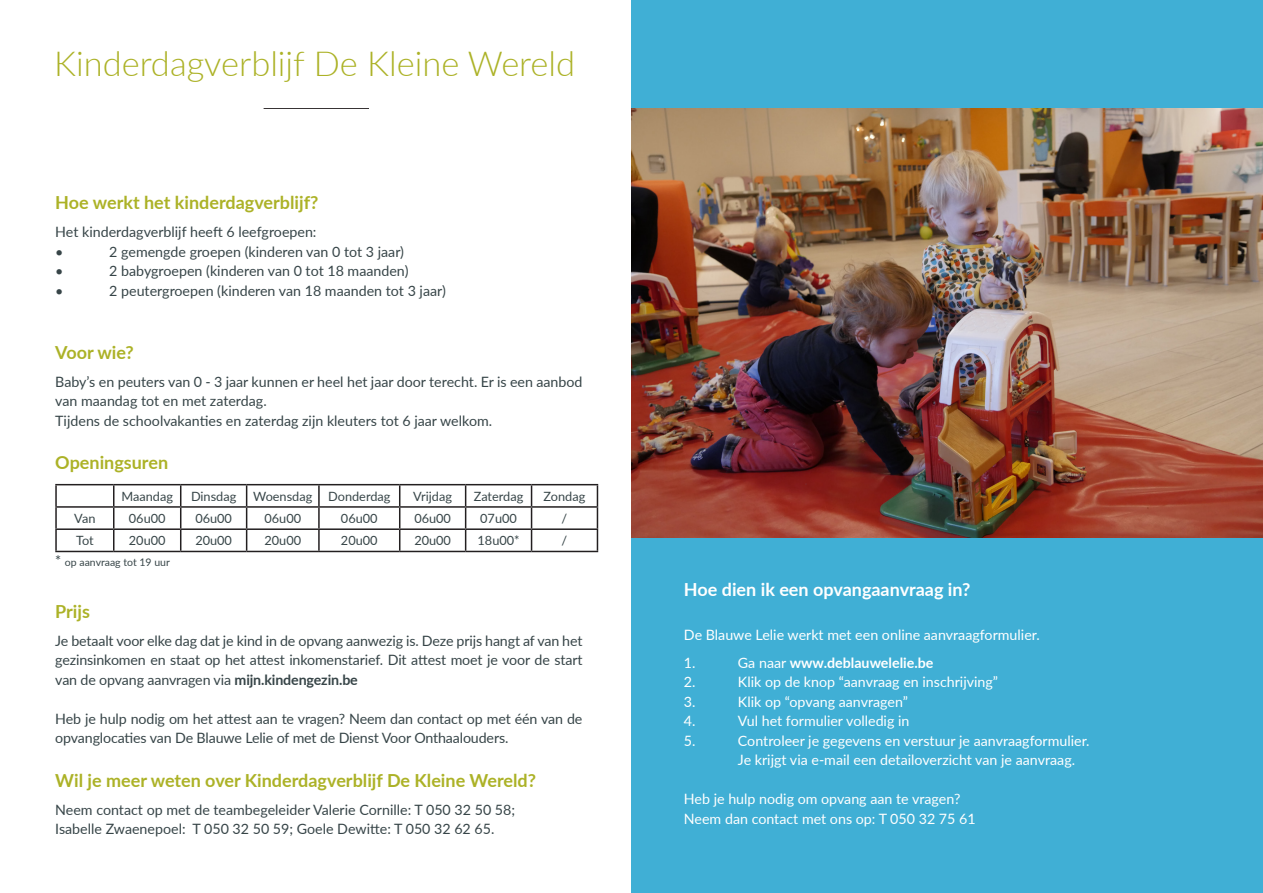
<style>
.page{position:relative;width:1263px;height:893px;background:#fff}
.page>*{position:absolute;margin:0;border:0;box-sizing:border-box;transform-origin:0 0}
.Titel_2{font:300 34.5px "Lato";color:#acb227}
.Titel_Body{font:700 18px "Lato";color:#acb227}
.Titel_Body_wit{font:700 18px "Lato";color:#fff}
.bodytext{font:14.25px/19.5px "Lato";color:#374548}
.Bodytekst_wit{font:14.25px "Lato";color:#fff}
.Titel_Body_wit-2{font:14.25px/19.5px "Lato";color:#fff}
.Bodytekst_wit-2{font:700 14.25px "Lato";color:#fff}
.Info_onder_regular_g{font:12.75px "Lato";color:#374548}
.Titel_Body-2{font:10.5px "Lato";color:#374548}
.s1{font-size:14.25px}
.s2{font-weight:700}
.s3{font-weight:400}
</style>
<div class="page">
<div style="left:631px;top:0;width:632px;height:893px;background:#40afd5"></div>
<img style="left:631px;top:108px;width:632px;height:430px">
<hr style="left:264px;top:108px;width:105px;height:1px;background:#231f20">
<hr style="left:55px;top:484px;width:59px;height:1px;background:#231f20">
<hr style="left:55px;top:485px;width:2px;height:21px;background:#231f20">
<hr style="left:114px;top:484px;width:67px;height:1px;background:#231f20">
<hr style="left:181px;top:484px;width:66px;height:1px;background:#231f20">
<hr style="left:247px;top:484px;width:72px;height:1px;background:#231f20">
<hr style="left:319px;top:484px;width:81px;height:1px;background:#231f20">
<hr style="left:318px;top:485px;width:2px;height:21px;background:#231f20">
<hr style="left:400px;top:484px;width:66px;height:1px;background:#231f20">
<hr style="left:466px;top:484px;width:65px;height:1px;background:#231f20">
<hr style="left:531px;top:484px;width:67px;height:1px;background:#231f20">
<hr style="left:55px;top:506px;width:59px;height:2px;background:#231f20">
<hr style="left:55px;top:508px;width:2px;height:20px;background:#231f20">
<hr style="left:114px;top:506px;width:67px;height:2px;background:#231f20">
<hr style="left:181px;top:506px;width:66px;height:2px;background:#231f20">
<hr style="left:247px;top:506px;width:72px;height:2px;background:#231f20">
<hr style="left:319px;top:506px;width:81px;height:2px;background:#231f20">
<hr style="left:318px;top:508px;width:2px;height:20px;background:#231f20">
<hr style="left:400px;top:506px;width:66px;height:2px;background:#231f20">
<hr style="left:466px;top:506px;width:65px;height:2px;background:#231f20">
<hr style="left:531px;top:506px;width:67px;height:2px;background:#231f20">
<hr style="left:55px;top:528px;width:59px;height:2px;background:#231f20">
<hr style="left:55px;top:530px;width:2px;height:21px;background:#231f20">
<hr style="left:114px;top:528px;width:67px;height:2px;background:#231f20">
<svg style="left:113px;top:485px;width:1px;height:66px"></svg>
<hr style="left:181px;top:528px;width:66px;height:2px;background:#231f20">
<svg style="left:180px;top:485px;width:1px;height:66px"></svg>
<hr style="left:247px;top:528px;width:72px;height:2px;background:#231f20">
<svg style="left:246px;top:485px;width:1px;height:66px"></svg>
<hr style="left:319px;top:528px;width:81px;height:2px;background:#231f20">
<hr style="left:318px;top:530px;width:2px;height:21px;background:#231f20">
<hr style="left:400px;top:528px;width:66px;height:2px;background:#231f20">
<svg style="left:399px;top:485px;width:1px;height:66px"></svg>
<hr style="left:466px;top:528px;width:65px;height:2px;background:#231f20">
<svg style="left:465px;top:485px;width:1px;height:66px"></svg>
<hr style="left:531px;top:528px;width:67px;height:2px;background:#231f20">
<svg style="left:531px;top:485px;width:1px;height:66px"></svg>
<svg style="left:597px;top:485px;width:1px;height:66px"></svg>
<hr style="left:55px;top:551px;width:59px;height:1px;background:#231f20">
<hr style="left:114px;top:551px;width:67px;height:1px;background:#231f20">
<hr style="left:181px;top:551px;width:66px;height:1px;background:#231f20">
<hr style="left:247px;top:551px;width:72px;height:1px;background:#231f20">
<hr style="left:319px;top:551px;width:81px;height:1px;background:#231f20">
<hr style="left:400px;top:551px;width:66px;height:1px;background:#231f20">
<hr style="left:466px;top:551px;width:65px;height:1px;background:#231f20">
<hr style="left:531px;top:551px;width:67px;height:1px;background:#231f20">
<p class="Titel_2" style="left:54px;top:39px;width:522px">Kinderdagverblijf De Kleine Wereld</p>
<p class="Titel_Body" style="left:55px;top:190px;width:265px">Hoe werkt het kinderdagverblijf?</p>
<p class="bodytext" style="left:55px;top:222px;width:263px">Het kinderdagverblijf heeft 6 leefgroepen:</p>
<p class="bodytext" style="left:55px;top:241px;width:10px">•</p>
<p class="bodytext" style="left:109px;top:241px;width:296px">2 gemengde groepen (kinderen van 0 tot 3 jaar)</p>
<p class="bodytext" style="left:55px;top:261px;width:10px">•</p>
<p class="bodytext" style="left:109px;top:261px;width:301px">2 babygroepen (kinderen van 0 tot 18 maanden)</p>
<p class="bodytext" style="left:55px;top:280px;width:10px">•</p>
<p class="bodytext" style="left:109px;top:280px;width:338px">2 peutergroepen (kinderen van 18 maanden tot 3 jaar)</p>
<p class="Titel_Body" style="left:55px;top:339px;width:80px">Voor wie?</p>
<p class="bodytext" style="left:55px;top:371px;width:529px">Baby’s en peuters van 0 - 3 jaar kunnen er heel het jaar door terecht. Er is een aanbod van maandag tot en met zaterdag.</p>
<p class="bodytext" style="left:55px;top:410px;width:438px">Tijdens de schoolvakanties en zaterdag zijn kleuters tot 6 jaar welkom.</p>
<p class="Titel_Body" style="left:55px;top:450px;width:114px">Openingsuren</p>
<p class="Info_onder_regular_g" style="left:121px;top:487px;width:53px">Maandag</p>
<p class="Info_onder_regular_g" style="left:191px;top:487px;width:47px">Dinsdag</p>
<p class="Info_onder_regular_g" style="left:253px;top:487px;width:61px">Woensdag</p>
<p class="Info_onder_regular_g" style="left:328px;top:487px;width:64px">Donderdag</p>
<p class="Info_onder_regular_g" style="left:413px;top:487px;width:40px">Vrijdag</p>
<p class="Info_onder_regular_g" style="left:474px;top:487px;width:51px">Zaterdag</p>
<p class="Info_onder_regular_g" style="left:544px;top:487px;width:43px">Zondag</p>
<p class="Info_onder_regular_g" style="left:74px;top:509px;width:23px">Van</p>
<p class="Info_onder_regular_g" style="left:129px;top:509px;width:38px">06u00</p>
<p class="Info_onder_regular_g" style="left:195px;top:509px;width:38px">06u00</p>
<p class="Info_onder_regular_g" style="left:264px;top:509px;width:38px">06u00</p>
<p class="Info_onder_regular_g" style="left:341px;top:509px;width:38px">06u00</p>
<p class="Info_onder_regular_g" style="left:414px;top:509px;width:38px">06u00</p>
<p class="Info_onder_regular_g" style="left:480px;top:509px;width:38px">07u00</p>
<p class="Info_onder_regular_g" style="left:562px;top:509px;width:7px">/</p>
<p class="Info_onder_regular_g" style="left:76px;top:532px;width:19px">Tot</p>
<p class="Info_onder_regular_g" style="left:129px;top:532px;width:38px">20u00</p>
<p class="Info_onder_regular_g" style="left:195px;top:532px;width:38px">20u00</p>
<p class="Info_onder_regular_g" style="left:264px;top:532px;width:38px">20u00</p>
<p class="Info_onder_regular_g" style="left:341px;top:532px;width:38px">20u00</p>
<p class="Info_onder_regular_g" style="left:414px;top:532px;width:38px">20u00</p>
<p class="Info_onder_regular_g" style="left:477px;top:532px;width:44px">18u00*</p>
<p class="Info_onder_regular_g" style="left:562px;top:532px;width:7px">/</p>
<p class="Titel_Body-2" style="left:55px;top:554px;width:116px"><span class="s1">*</span> op aanvraag tot 19 uur</p>
<p class="Titel_Body" style="left:55px;top:598px;width:36px">Prijs</p>
<p class="bodytext" style="left:55px;top:630px;width:529px;text-align:justify">Je betaalt voor elke dag dat je kind in de opvang aanwezig is. Deze prijs hangt af van het gezinsinkomen en staat op het attest inkomenstarief. Dit attest moet je voor de start van de opvang aanvragen via <span class="s2">mijn.kindengezin.be</span></p>
<p class="bodytext" style="left:55px;top:708px;width:529px">Heb je hulp nodig om het attest aan te vragen? Neem dan contact op met één van de opvanglocaties van De Blauwe Lelie of met de Dienst Voor Onthaalouders.</p>
<p class="Titel_Body" style="left:55px;top:767px;width:482px">Wil je meer weten over Kinderdagverblijf De Kleine Wereld?</p>
<p class="bodytext" style="left:55px;top:799px;width:461px">Neem contact op met de teambegeleider Valerie Cornille: T 050 32 50 58;</p>
<p class="bodytext" style="left:55px;top:819px;width:441px">Isabelle Zwaenepoel: T 050 32 50 59; Goele Dewitte: T 050 32 62 65.</p>
<p class="Titel_Body_wit" style="left:684px;top:576px;width:288px">Hoe dien ik een opvangaanvraag in?</p>
<p class="Titel_Body_wit-2" style="left:684px;top:624px;width:357px">De Blauwe Lelie werkt met een online aanvraagformulier.</p>
<p class="Bodytekst_wit" style="left:684px;top:652px;width:13px">1.</p>
<p class="Bodytekst_wit-2" style="left:738px;top:652px;width:197px"><span class="s3">Ga naar</span> www.deblauwelelie.be</p>
<p class="Bodytekst_wit" style="left:684px;top:672px;width:13px">2.</p>
<p class="Bodytekst_wit" style="left:738px;top:672px;width:262px">Klik op de knop “aanvraag en inschrijving”</p>
<p class="Bodytekst_wit" style="left:684px;top:691px;width:13px">3.</p>
<p class="Bodytekst_wit" style="left:738px;top:691px;width:172px">Klik op “opvang aanvragen”</p>
<p class="Bodytekst_wit" style="left:684px;top:711px;width:13px">4.</p>
<p class="Bodytekst_wit" style="left:738px;top:711px;width:173px">Vul het formulier volledig in</p>
<p class="Bodytekst_wit" style="left:684px;top:730px;width:13px">5.</p>
<p class="Bodytekst_wit" style="left:738px;top:730px;width:353px">Controleer je gegevens en verstuur je aanvraagformulier.</p>
<p class="Bodytekst_wit" style="left:738px;top:750px;width:339px">Je krijgt via e-mail een detailoverzicht van je aanvraag.</p>
<p class="Titel_Body_wit-2" style="left:684px;top:788px;width:293px">Heb je hulp nodig om opvang aan te vragen?<br>Neem dan contact met ons op: T 050 32 75 61</p>
</div>
